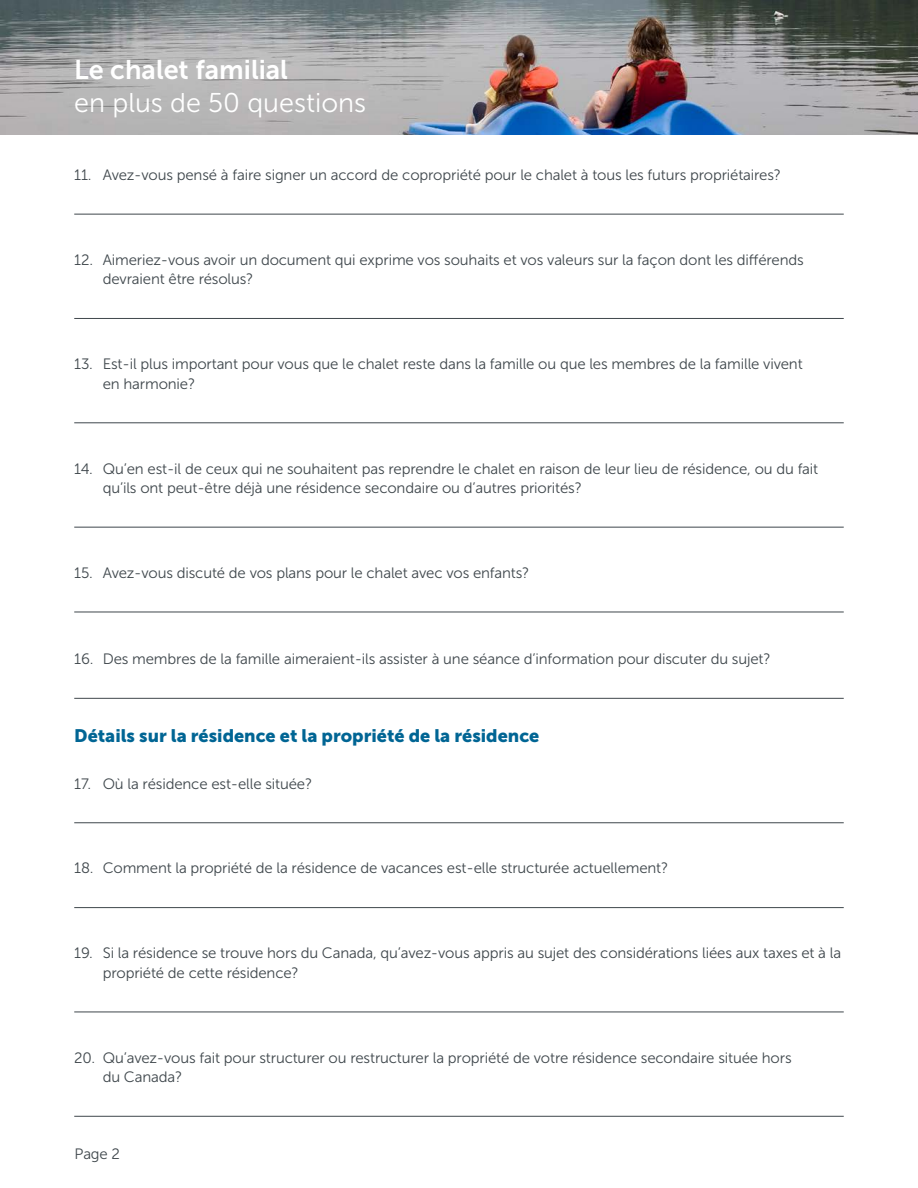
<style>
.page{position:relative;width:918px;height:1188px;background:#fff}
.page>*{position:absolute;margin:0;border:0;box-sizing:border-box;transform-origin:0 0}
.t1{font:27px "Museo Sans 300";color:#fff}
.t2{font:27px "Museo Sans 700";color:#fff}
.EL_Heading_6_-_12_pt{font:18px "Museo Sans 900";color:#006594}
.Question_text{font:15px/19.5px "Museo Sans 300";letter-spacing:-.01em;color:#3f474c}
</style>
<div class="page">
<img style="left:0;top:0;width:918px;height:135px">
<hr style="left:74px;top:214px;width:770px;height:1px;background:#3f474c">
<hr style="left:74px;top:318px;width:770px;height:1px;background:#3f474c">
<hr style="left:74px;top:422px;width:770px;height:1px;background:#3f474c">
<hr style="left:74px;top:527px;width:770px;height:1px;background:#3f474c">
<hr style="left:74px;top:612px;width:770px;height:1px;background:#3f474c">
<hr style="left:74px;top:698px;width:770px;height:1px;background:#3f474c">
<hr style="left:74px;top:822px;width:770px;height:1px;background:#3f474c">
<hr style="left:74px;top:907px;width:770px;height:1px;background:#3f474c">
<hr style="left:74px;top:1012px;width:770px;height:1px;background:#3f474c">
<hr style="left:74px;top:1116px;width:770px;height:1px;background:#3f474c">
<h1 class="t2" style="left:74px;top:54px;width:215px">Le chalet familial</h1>
<h1 class="t1" style="left:74px;top:89px;width:293px">en plus de 50 questions</h1>
<p class="Question_text" style="left:74px;top:165px;width:708px">11. Avez-vous pensé à faire signer un accord de copropriété pour le chalet à tous les futurs propriétaires?</p>
<p class="Question_text" style="left:103px;top:250px;width:703px;text-indent:-28px">12. Aimeriez-vous avoir un document qui exprime vos souhaits et vos valeurs sur la façon dont les différends devraient être résolus?</p>
<p class="Question_text" style="left:103px;top:354px;width:702px;text-indent:-28px">13. Est-il plus important pour vous que le chalet reste dans la famille ou que les membres de la famille vivent en harmonie?</p>
<p class="Question_text" style="left:103px;top:459px;width:717px;text-indent:-28px">14. Qu’en est-il de ceux qui ne souhaitent pas reprendre le chalet en raison de leur lieu de résidence, ou du fait qu’ils ont peut-être déjà une résidence secondaire ou d’autres priorités?</p>
<p class="Question_text" style="left:74px;top:563px;width:457px">15. Avez-vous discuté de vos plans pour le chalet avec vos enfants?</p>
<p class="Question_text" style="left:74px;top:649px;width:698px">16. Des membres de la famille aimeraient-ils assister à une séance d’information pour discuter du sujet?</p>
<h2 class="EL_Heading_6_-_12_pt" style="left:74px;top:725px;width:467px">Détails sur la résidence et la propriété de la résidence</h2>
<p class="Question_text" style="left:74px;top:774px;width:240px">17. Où la résidence est-elle située?</p>
<p class="Question_text" style="left:74px;top:859px;width:596px">18. Comment la propriété de la résidence de vacances est-elle structurée actuellement?</p>
<p class="Question_text" style="left:103px;top:944px;width:740px;text-indent:-28px">19. Si la résidence se trouve hors du Canada, qu’avez-vous appris au sujet des considérations liées aux taxes et à la propriété de cette résidence?</p>
<p class="Question_text" style="left:103px;top:1048px;width:690px;text-indent:-28px">20. Qu’avez-vous fait pour structurer ou restructurer la propriété de votre résidence secondaire située hors du Canada?</p>
<p class="Question_text" style="left:75px;top:1144px;width:47px">Page 2</p>
</div>
